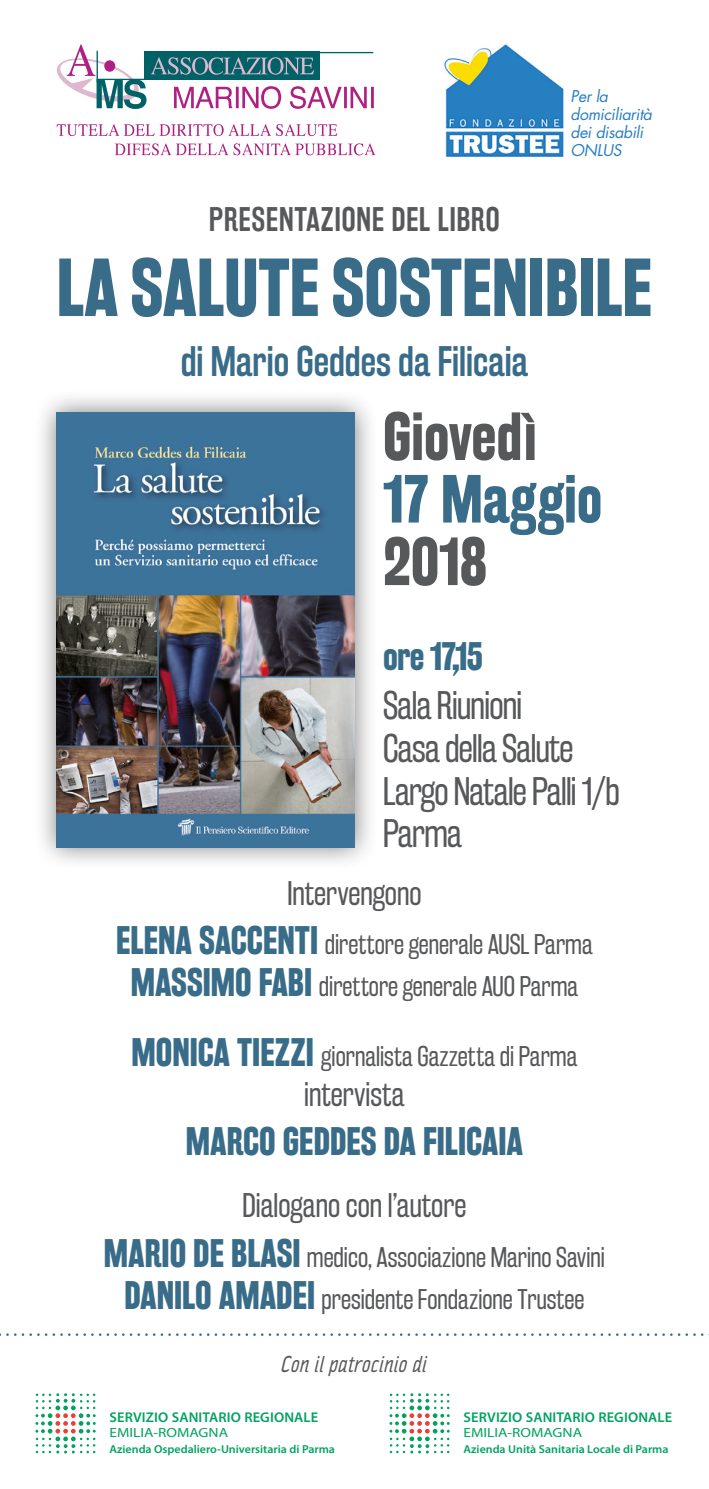
<style>
.page{position:relative;width:709px;height:1489px;background:#fff}
.page>*{position:absolute;margin:0;border:0;box-sizing:border-box;transform-origin:0 0}
.t1{font:700 72.5px "Rakesly Rg";color:#396c89}
.t2{font:700 60px "Rakesly Rg";color:#57585a}
.t3{font:700 60px "Rakesly Rg";color:#396c89}
.t4{font:37.5px "Rakesly Rg";color:#396c89}
.t5{font:35px "Rakesly Bk";letter-spacing:-.02em;color:#57585a}
.t6{font:700 35px "Rakesly Rg";color:#396c89}
.t7{font:30px "Rakesly Bk";color:#57585a}
.t8{font:30px "Rakesly Rg";letter-spacing:.03em;color:#57585a}
.t9{font:25px "Rakesly Bk";color:#57585a}
.t10{font:italic 20px "Rakesly Bk";letter-spacing:.02em;color:#57585a}
.t11{font:italic 15.75px "Futura Std";letter-spacing:-.02em;color:#277ec3}
.t12{font:600 14.25px "Myriad Pro";letter-spacing:.01em;color:#00a261}
.t13{font:13.25px "Myriad Pro";color:#00a261;scale:1.16 1}
.t14{font:600 11.5px "Myriad Pro";color:#00a261;scale:1.04 1}
.s1{font-family:"Rakesly Rg";font-weight:700;font-size:35px;color:#396c89}
</style>
<div class="page">
<svg style="left:35px;top:1393px;width:61px;height:60px"></svg>
<svg style="left:389px;top:1393px;width:61px;height:60px"></svg>
<div style="left:34px;top:388px;width:344px;height:482px;background:#231f20;opacity:.6"></div>
<img style="left:57px;top:412px;width:298px;height:435px">
<svg style="left:0;top:1333px;width:709px;height:2px"></svg>
<img style="left:444px;top:44px;width:120px;height:113px">
<svg style="left:115px;top:143px;width:260px;height:12px"></svg>
<svg style="left:57px;top:124px;width:280px;height:12px"></svg>
<svg style="left:57px;top:44px;width:317px;height:65px"></svg>
<p class="t8" style="left:209px;top:201px;width:292px">PRESENTAZIONE DEL LIBRO</p>
<p class="t11" style="left:570px;top:86px;width:39px">Per la</p>
<p class="t11" style="left:570px;top:104px;width:83px">domiciliarità</p>
<p class="t11" style="left:570px;top:122px;width:74px">dei disabili</p>
<p class="t11" style="left:570px;top:140px;width:53px">ONLUS</p>
<p class="t1" style="left:57px;top:244px;width:597px">LA SALUTE SOSTENIBILE</p>
<p class="t4" style="left:181px;top:339px;width:349px">di Mario Geddes da Filicaia</p>
<p class="t2" style="left:383px;top:400px;width:155px">Giovedì</p>
<p class="t3" style="left:383px;top:463px;width:221px">17 Maggio</p>
<p class="t2" style="left:383px;top:525px;width:106px">2018</p>
<p class="t6" style="left:383px;top:635px;width:101px">ore 17,15</p>
<p class="t5" style="left:383px;top:684px;width:141px">Sala Riunioni</p>
<p class="t5" style="left:383px;top:727px;width:192px">Casa della Salute</p>
<p class="t5" style="left:383px;top:769px;width:238px">Largo Natale Palli 1/b</p>
<p class="t5" style="left:383px;top:812px;width:81px">Parma</p>
<p class="t7" style="left:287px;top:875px;width:136px">Intervengono</p>
<p class="t9" style="left:116px;top:929px;width:478px"><span class="s1">ELENA SACCENTI</span> direttore generale AUSL Parma</p>
<p class="t9" style="left:131px;top:971px;width:449px"><span class="s1">MASSIMO FABI</span> direttore generale AUO Parma</p>
<p class="t9" style="left:131px;top:1040px;width:447px"><span class="s1">MONICA TIEZZI</span> giornalista Gazzetta di Parma</p>
<p class="t7" style="left:304px;top:1076px;width:102px">intervista</p>
<p class="t6" style="left:186px;top:1120px;width:339px">MARCO GEDDES DA FILICAIA</p>
<p class="t7" style="left:242px;top:1187px;width:225px">Dialogano con l’autore</p>
<p class="t9" style="left:104px;top:1241px;width:502px"><span class="s1">MARIO DE BLASI</span> medico, Associazione Marino Savini</p>
<p class="t9" style="left:125px;top:1284px;width:461px"><span class="s1">DANILO AMADEI</span> presidente Fondazione Trustee</p>
<p class="t10" style="left:282px;top:1351px;width:147px">Con il patrocinio di</p>
<p class="t12" style="left:109px;top:1408px;width:210px">SERVIZIO SANITARIO REGIONALE</p>
<p class="t13" style="left:109px;top:1424px;width:104px">EMILIA-ROMAGNA</p>
<p class="t14" style="left:109px;top:1441px;width:218px">Azienda Ospedaliero-Universitaria di Parma</p>
<p class="t12" style="left:463px;top:1408px;width:210px">SERVIZIO SANITARIO REGIONALE</p>
<p class="t13" style="left:463px;top:1424px;width:104px">EMILIA-ROMAGNA</p>
<p class="t14" style="left:463px;top:1441px;width:199px">Azienda Unità Sanitaria Locale di Parma</p>
</div>
